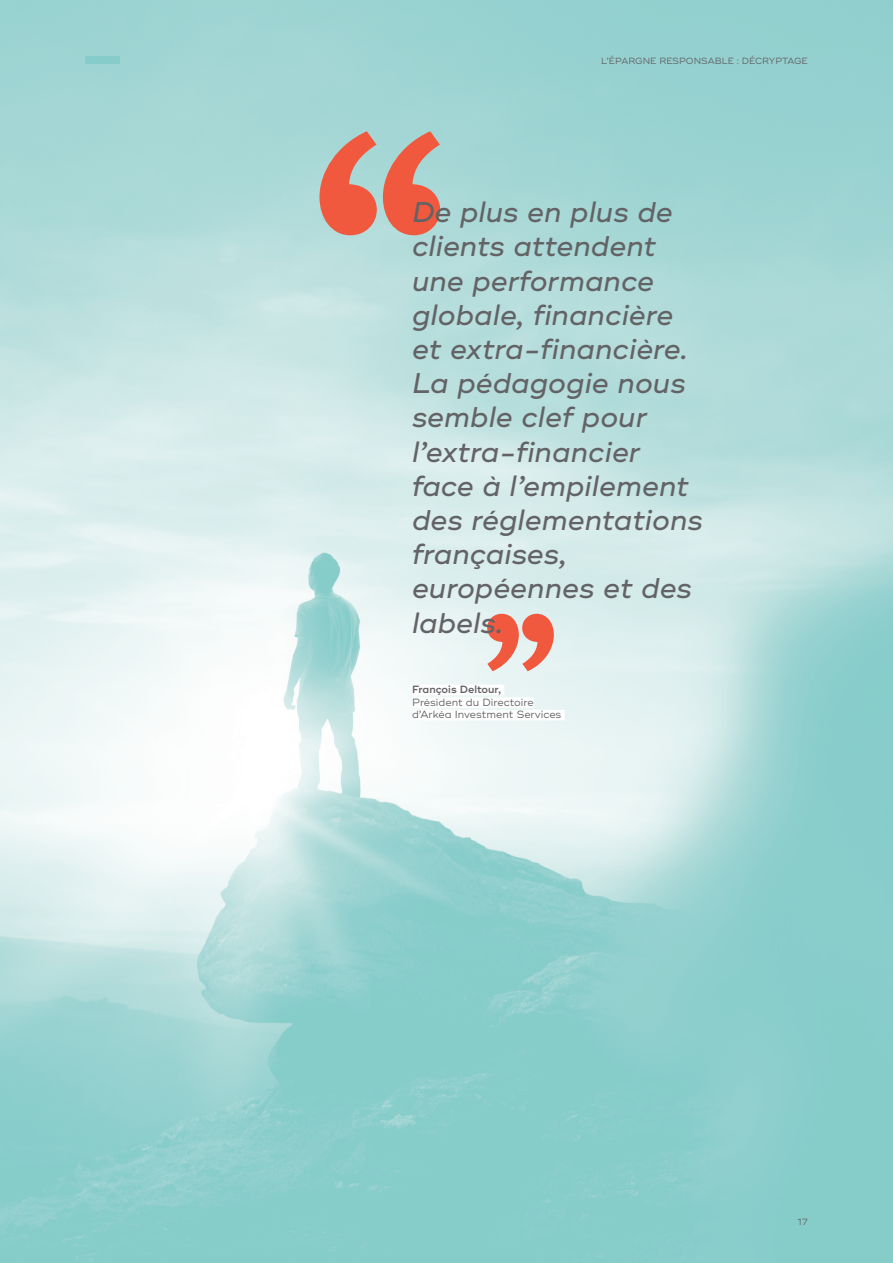
<style>
.page{position:relative;width:893px;height:1263px;background:#fff}
.page>*{position:absolute;margin:0;border:0;box-sizing:border-box;transform-origin:0 0}
.t1{font:italic 500 28.5px/34.2px "Ridley Grotesk";color:#636366}
.t2{font:10.5px "Ridley Grotesk";color:#636366}
.t3{font:600 10.5px "Ridley Grotesk";color:#636366}
.t4{font:9px "Ridley Grotesk";color:#636366}
</style>
<div class="page">
<svg style="left:319px;top:131px;width:121px;height:104px;background:#d28d7d"></svg>
<svg style="left:487px;top:614px;width:67px;height:57px;background:#eb9787"></svg>
<div style="left:85px;top:57px;width:35px;height:7px;background:#86ccca"></div>
<p class="t4" style="left:601px;top:55px;width:208px">L’ÉPARGNE RESPONSABLE : DÉCRYPTAGE</p>
<p class="t1" style="left:412px;top:196px;width:293px">De plus en plus de clients attendent une performance globale, financière et extra-financière.<br>La pédagogie nous semble clef pour l’extra-financier face à l’empilement des réglementations françaises, européennes et des labels.</p>
<p class="t3" style="left:412px;top:683px;width:91px">François Deltour,</p>
<p class="t2" style="left:412px;top:695px;width:123px">Président du Directoire</p>
<p class="t2" style="left:412px;top:708px;width:151px">d’Arkéa Investment Services</p>
<p class="t4" style="left:798px;top:1216px;width:12px">17</p>
</div>
